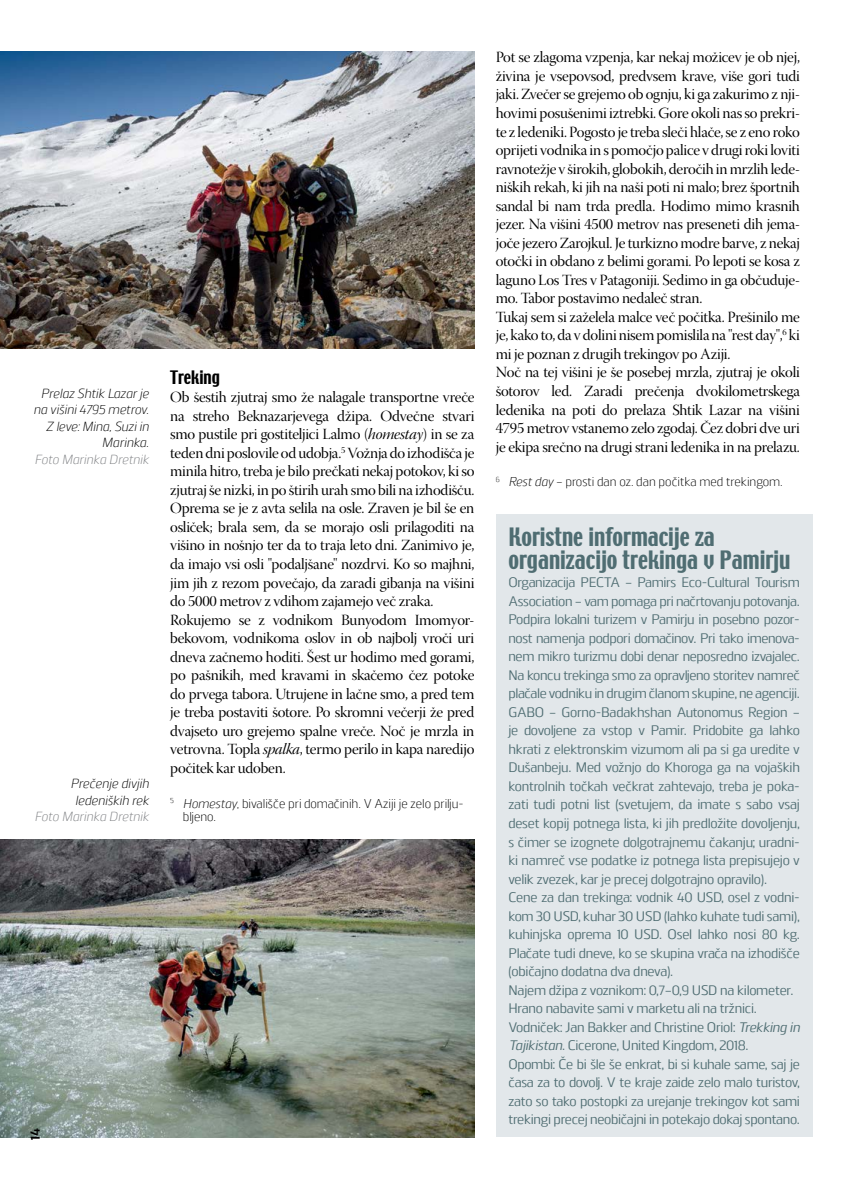
<style>
.page{position:relative;width:851px;height:1191px;background:#fff}
.page>*{position:absolute;margin:0;border:0;box-sizing:border-box;transform-origin:0 0}
.t1{font:22.5px/22.5px "Techno";color:#4f6d72}
.t2{font:16.5px "Techno";color:#000}
.t3{font:15.45px/18.5px "Warnock Pro Disp";letter-spacing:-.015em;color:#000}
.t4{font:13.8px/18.5px "Juhl";letter-spacing:-.02em;color:#4f6d72}
.t5{font:700 13.5px "Juhl";color:#000}
.t6{font:italic 300 13.2px/16.5px "Juhl";color:#000;text-align:right}
.t7{font:italic 300 13.2px "Juhl";color:#808285}
.t8{font:300 12.75px/13.5px "Juhl";color:#000}
.s1{font-family:"Warnock Pro It Disp"}
.s2{font-style:italic}
</style>
<div class="page">
<img style="left:0;top:839px;width:474px;height:298px">
<img style="left:0;top:51px;width:474px;height:298px">
<div style="left:495px;top:515px;width:317px;height:622px;background:#e2e7ea"></div>
<p class="t6" style="left:33px;top:384px;width:117px">Prelaz Shtik Lazar je na višini 4795 metrov.<br>Z leve: Mina, Suzi in<br>Marinka.</p>
<p class="t7" style="left:34px;top:450px;width:116px">Foto Marinka Dretnik</p>
<p class="t6" style="left:70px;top:774px;width:80px;text-align:center">Prečenje divjih ledeniških rek</p>
<p class="t7" style="left:34px;top:807px;width:116px">Foto Marinka Dretnik</p>
<p class="t2" style="left:170px;top:366px;width:51px">Treking</p>
<p class="t3" style="left:170px;top:390px;width:306px">Ob šestih zjutraj smo že nalagale transportne vreče na streho Beknazarjevega džipa. Odvečne stvari smo pustile pri gostiteljici Lalmo (<span class="s1">homestay</span>) in se za teden dni poslovile od udobja.<sup>5</sup> Vožnja do izhodišča je minila hitro, treba je bilo prečkati nekaj potokov, ki so zjutraj še nizki, in po štirih urah smo bili na izhodišču.<br>Oprema se je z avta selila na osle. Zraven je bil še en osliček; brala sem, da se morajo osli prilagoditi na višino in nošnjo ter da to traja leto dni. Zanimivo je, da imajo vsi osli "podaljšane" nozdrvi. Ko so majhni, jim jih z rezom povečajo, da zaradi gibanja na višini do 5000 metrov z vdihom zajamejo več zraka.<br>Rokujemo se z vodnikom Bunyodom Imomyor&shy;bekovom, vodnikoma oslov in ob najbolj vroči uri dneva začnemo hoditi. Šest ur hodimo med gorami, po pašnikih, med kravami in skačemo čez potoke do prvega tabora. Utrujene in lačne smo, a pred tem je treba postaviti šotore. Po skromni večerji že pred dvajseto uro grejemo spalne vreče. Noč je mrzla in vetrovna. Topla <span class="s1">spalka</span>, termo perilo in kapa naredijo počitek kar udoben.</p>
<p class="t8" style="left:183px;top:795px;width:282px;text-indent:-13px"><sup>5</sup> <span class="s2">Homestay</span>, bivališče pri domačinih. V Aziji je zelo prilju&shy;bljeno.</p>
<p class="t5" style="left:25px;top:1140px;width:13px;rotate:-90deg">14</p>
<p class="t3" style="left:495px;top:50px;width:306px">Pot se zlagoma vzpenja, kar nekaj možicev je ob njej, živina je vsepovsod, predvsem krave, više gori tudi jaki. Zvečer se grejemo ob ognju, ki ga zakurimo z nji&shy;hovimi posušenimi iztrebki. Gore okoli nas so prekri&shy;te z ledeniki. Pogosto je treba sleči hlače, se z eno roko oprijeti vodnika in s pomočjo palice v drugi roki loviti ravnotežje v širokih, globokih, deročih in mrzlih lede&shy;niških rekah, ki jih na naši poti ni malo; brez športnih sandal bi nam trda predla. Hodimo mimo krasnih jezer. Na višini 4500 metrov nas preseneti dih jema&shy;joče jezero Zarojkul. Je turkizno modre barve, z nekaj otočki in obdano z belimi gorami. Po lepoti se kosa z laguno Los Tres v Patagoniji. Sedimo in ga občuduje&shy;mo. Tabor postavimo nedaleč stran.<br>Tukaj sem si zaželela malce več počitka. Prešinilo me je, kako to, da v dolini nisem pomislila na "rest day",<sup>6</sup> ki mi je poznan z drugih trekingov po Aziji.<br>Noč na tej višini je še posebej mrzla, zjutraj je okoli šotorov led. Zaradi prečenja dvokilometrskega ledenika na poti do prelaza Shtik Lazar na višini 4795 metrov vstanemo zelo zgodaj. Čez dobri dve uri je ekipa srečno na drugi strani ledenika in na prelazu.</p>
<p class="t8" style="left:495px;top:474px;width:288px"><sup>6</sup> <span class="s2">Rest day</span> – prosti dan oz. dan počitka med trekingom.</p>
<h1 class="t1" style="left:508px;top:527px;width:283px">Koristne informacije za organizacijo trekinga v Pamirju</h1>
<p class="t4" style="left:508px;top:572px;width:293px">Organizacija PECTA – Pamirs Eco-Cultural Tourism Association – vam pomaga pri načrtovanju potovanja.<br>Podpira lokalni turizem v Pamirju in posebno pozor&shy;nost namenja podpori domačinov. Pri tako imenova&shy;nem mikro turizmu dobi denar neposredno izvajalec.<br>Na koncu trekinga smo za opravljeno storitev namreč plačale vodniku in drugim članom skupine, ne agenciji.<br>GABO – Gorno-Badakhshan Autonomus Region – je dovoljene za vstop v Pamir. Pridobite ga lahko hkrati z elektronskim vizumom ali pa si ga uredite v Dušanbeju. Med vožnjo do Khoroga ga na vojaških kontrolnih točkah večkrat zahtevajo, treba je poka&shy;zati tudi potni list (svetujem, da imate s sabo vsaj deset kopij potnega lista, ki jih predložite dovoljenju, s čimer se izognete dolgotrajnemu čakanju; uradni&shy;ki namreč vse podatke iz potnega lista prepisujejo v velik zvezek, kar je precej dolgotrajno opravilo).<br>Cene za dan trekinga: vodnik 40 USD, osel z vodni&shy;kom 30 USD, kuhar 30 USD (lahko kuhate tudi sami), kuhinjska oprema 10 USD. Osel lahko nosi 80 kg.<br>Plačate tudi dneve, ko se skupina vrača na izhodišče (običajno dodatna dva dneva).<br>Najem džipa z voznikom: 0,7–0,9 USD na kilometer.<br>Hrano nabavite sami v marketu ali na tržnici.<br>Vodniček: Jan Bakker and Christine Oriol: <span class="s2">Trekking in Tajikistan</span>. Cicerone, United Kingdom, 2018.<br>Opombi: Če bi šle še enkrat, bi si kuhale same, saj je časa za to dovolj. V te kraje zaide zelo malo turistov, zato so tako postopki za urejanje trekingov kot sami trekingi precej neobičajni in potekajo dokaj spontano.</p>
</div>
